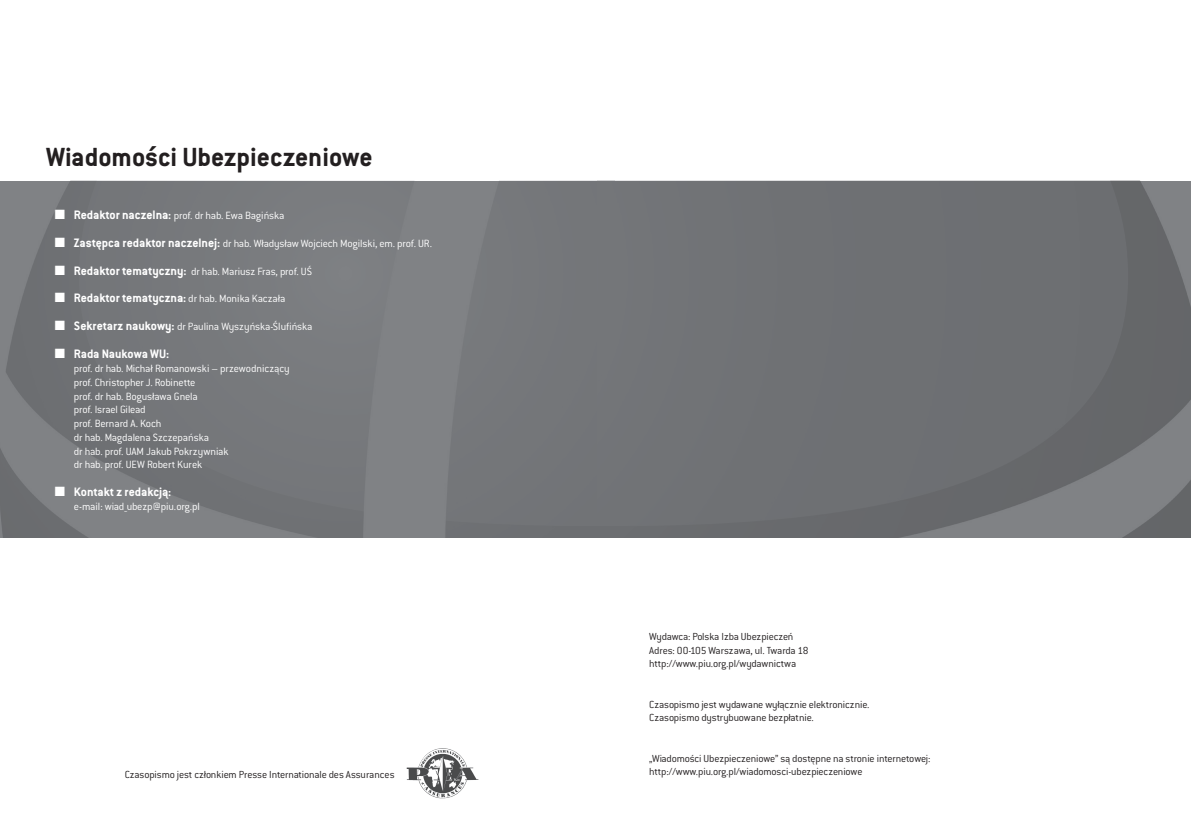
<style>
.page{position:relative;width:1191px;height:833px;background:#fff}
.page>*{position:absolute;margin:0;border:0;box-sizing:border-box;transform-origin:0 0}
.t1{font:700 28.88px "Conduit ITC Pro";color:#231f20}
.t2{font:700 13.5px "Conduit ITC Pro";color:#fff}
.t3{font:300 11.5px/13.8px "Conduit ITC Pro";letter-spacing:-.015em;color:#fff}
.t4{font:300 11.25px/13.5px "Conduit ITC Pro";letter-spacing:-.015em;color:#231f20}
.s1{font-weight:700;font-size:13.5px}
.s2{font-weight:300;font-size:11.5px}
.s3{font-weight:500}
</style>
<div class="page">
<img style="left:0;top:181px;width:598px;height:356px">
<img style="left:406px;top:748px;width:73px;height:51px">
<img style="left:598px;top:181px;width:593px;height:356px">
<h1 class="t1" style="left:46px;top:140px;width:328px">Wiadomości Ubezpieczeniowe</h1>
<p class="t3" style="left:55px;top:208px;width:231px">■ <span class="s1">Redaktor naczelna:</span> prof. dr hab. Ewa Bagińska</p>
<p class="t3" style="left:55px;top:236px;width:379px">■ <span class="s1">Zastępca redaktor naczelnej:</span> dr hab. Władysław Wojciech Mogilski, em. prof. UR.</p>
<p class="t3" style="left:55px;top:264px;width:259px">■ <span class="s1">Redaktor tematyczny:</span> dr hab. Mariusz Fras, prof. UŚ</p>
<p class="t2" style="left:55px;top:290px;width:232px">■ Redaktor tematyczna: <span class="s2">dr hab. Monika Kaczała</span></p>
<p class="t3" style="left:55px;top:320px;width:259px">■ <span class="s1">Sekretarz naukowy:</span> dr Paulina Wyszyńska-Ślufińska</p>
<p class="t2" style="left:55px;top:346px;width:116px">■ Rada Naukowa WU:</p>
<p class="t3" style="left:74px;top:362px;width:217px">prof. dr hab. Michał Romanowski – przewodniczący prof. Christopher J. Robinette<br>prof. dr hab. Bogusława Gnela<br>prof. Israel Gilead<br>prof. Bernard A. Koch<br>dr hab. Magdalena Szczepańska<br>dr hab. prof. UAM Jakub Pokrzywniak<br>dr hab. prof. UEW Robert Kurek</p>
<p class="t2" style="left:55px;top:484px;width:118px">■ Kontakt z redakcją:</p>
<p class="t3" style="left:74px;top:500px;width:127px">e-mail: wiad<span class="s3">_</span>ubezp@piu.org.pl</p>
<p class="t4" style="left:125px;top:767px;width:271px">Czasopismo jest członkiem Presse Internationale des Assurances</p>
<p class="t4" style="left:649px;top:630px;width:161px">Wydawca: Polska Izba Ubezpieczeń<br>Adres: 00-105 Warszawa, ul. Twarda 18 http://www.piu.org.pl/wydawnictwa</p>
<p class="t4" style="left:649px;top:697px;width:222px">Czasopismo jest wydawane wyłącznie elektronicznie.<br>Czasopismo dystrybuowane bezpłatnie.</p>
<p class="t4" style="left:649px;top:751px;width:283px">„Wiadomości Ubezpieczeniowe” są dostępne na stronie internetowej: http://www.piu.org.pl/wiadomosci-ubezpieczeniowe</p>
</div>
